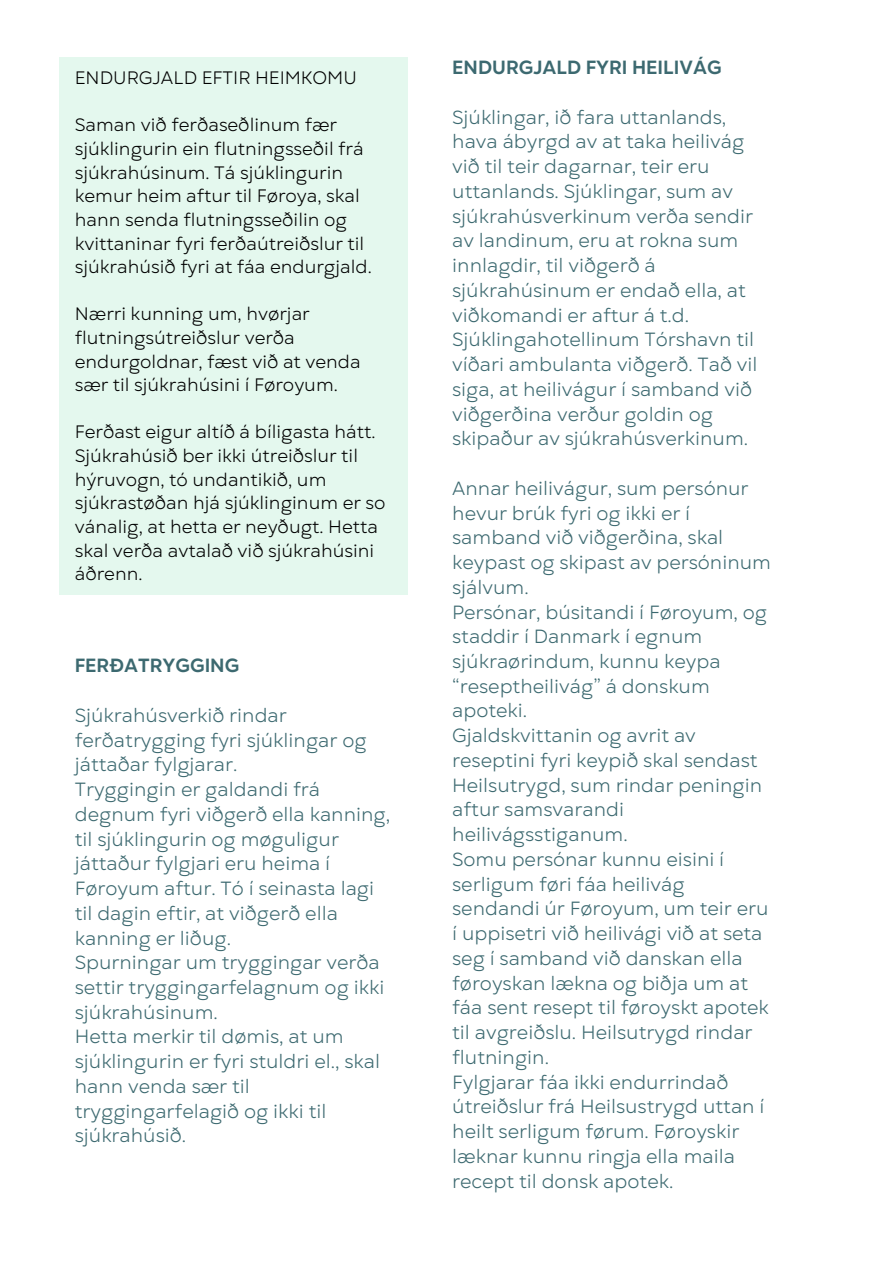
<style>
.page{position:relative;width:893px;height:1264px;background:#fff}
.page>*{position:absolute;margin:0;border:0;box-sizing:border-box;transform-origin:0 0}
.t1{font:19.05px/24.8px "Gogh";color:#3c6970}
.t2{font:700 19.05px "Gogh";color:#3c6970}
.t3{font:18px/23.5px "Gogh";color:#000}
</style>
<div class="page">
<div style="left:59px;top:57px;width:349px;height:538px;background:#e4f8ee"></div>
<p class="t3" style="left:75px;top:66px;width:284px">ENDURGJALD EFTIR HEIMKOMU</p>
<p class="t3" style="left:75px;top:113px;width:298px">Saman við ferðaseðlinum fær sjúklingurin ein flutningsseðil frá sjúkrahúsinum. Tá sjúklingurin kemur heim aftur til Føroya, skal hann senda flutningsseðilin og kvittaninar fyri ferðaútreiðslur til sjúkrahúsið fyri at fáa endurgjald.</p>
<p class="t3" style="left:75px;top:302px;width:287px">Nærri kunning um, hvørjar flutningsútreiðslur verða endurgoldnar, fæst við at venda sær til sjúkrahúsini í Føroyum.</p>
<p class="t3" style="left:75px;top:420px;width:312px">Ferðast eigur altíð á bíligasta hátt.<br>Sjúkrahúsið ber ikki útreiðslur til hýruvogn, tó undantikið, um sjúkrastøðan hjá sjúklinginum er so vánalig, at hetta er neyðugt. Hetta skal verða avtalað við sjúkrahúsini áðrenn.</p>
<p class="t2" style="left:75px;top:652px;width:166px">FERÐATRYGGING</p>
<p class="t1" style="left:75px;top:703px;width:317px">Sjúkrahúsverkið rindar ferðatrygging fyri sjúklingar og játtaðar fylgjarar.<br>Tryggingin er galdandi frá degnum fyri viðgerð ella kanning, til sjúklingurin og møguligur játtaður fylgjari eru heima í<br>Føroyum aftur. Tó í seinasta lagi til dagin eftir, at viðgerð ella kanning er liðug.<br>Spurningar um tryggingar verða settir tryggingarfelagnum og ikki sjúkrahúsinum.<br>Hetta merkir til dømis, at um sjúklingurin er fyri stuldri el., skal hann venda sær til tryggingarfelagið og ikki til sjúkrahúsið.</p>
<p class="t2" style="left:452px;top:55px;width:271px">ENDURGJALD FYRI HEILIVÁG</p>
<p class="t1" style="left:452px;top:105px;width:307px">Sjúklingar, ið fara uttanlands, hava ábyrgd av at taka heilivág við til teir dagarnar, teir eru uttanlands. Sjúklingar, sum av sjúkrahúsverkinum verða sendir av landinum, eru at rokna sum innlagdir, til viðgerð á sjúkrahúsinum er endað ella, at viðkomandi er aftur á t.d.<br>Sjúklingahotellinum Tórshavn til víðari ambulanta viðgerð. Tað vil siga, at heilivágur í samband við viðgerðina verður goldin og skipaður av sjúkrahúsverkinum.</p>
<p class="t1" style="left:452px;top:476px;width:320px">Annar heilivágur, sum persónur hevur brúk fyri og ikki er í samband við viðgerðina, skal keypast og skipast av persóninum sjálvum.<br>Persónar, búsitandi í Føroyum, og staddir í Danmark í egnum sjúkraørindum, kunnu keypa “reseptheilivág” á donskum apoteki.<br>Gjaldskvittanin og avrit av reseptini fyri keypið skal sendast<br>Heilsutrygd, sum rindar peningin aftur samsvarandi heilivágsstiganum.<br>Somu persónar kunnu eisini í serligum føri fáa heilivág sendandi úr Føroyum, um teir eru í uppisetri við heilivági við at seta seg í samband við danskan ella føroyskan lækna og biðja um at fáa sent resept til føroyskt apotek til avgreiðslu. Heilsutrygd rindar flutningin.<br>Fylgjarar fáa ikki endurrindað útreiðslur frá Heilsustrygd uttan í heilt serligum førum. Føroyskir læknar kunnu ringja ella maila recept til donsk apotek.</p>
</div>
